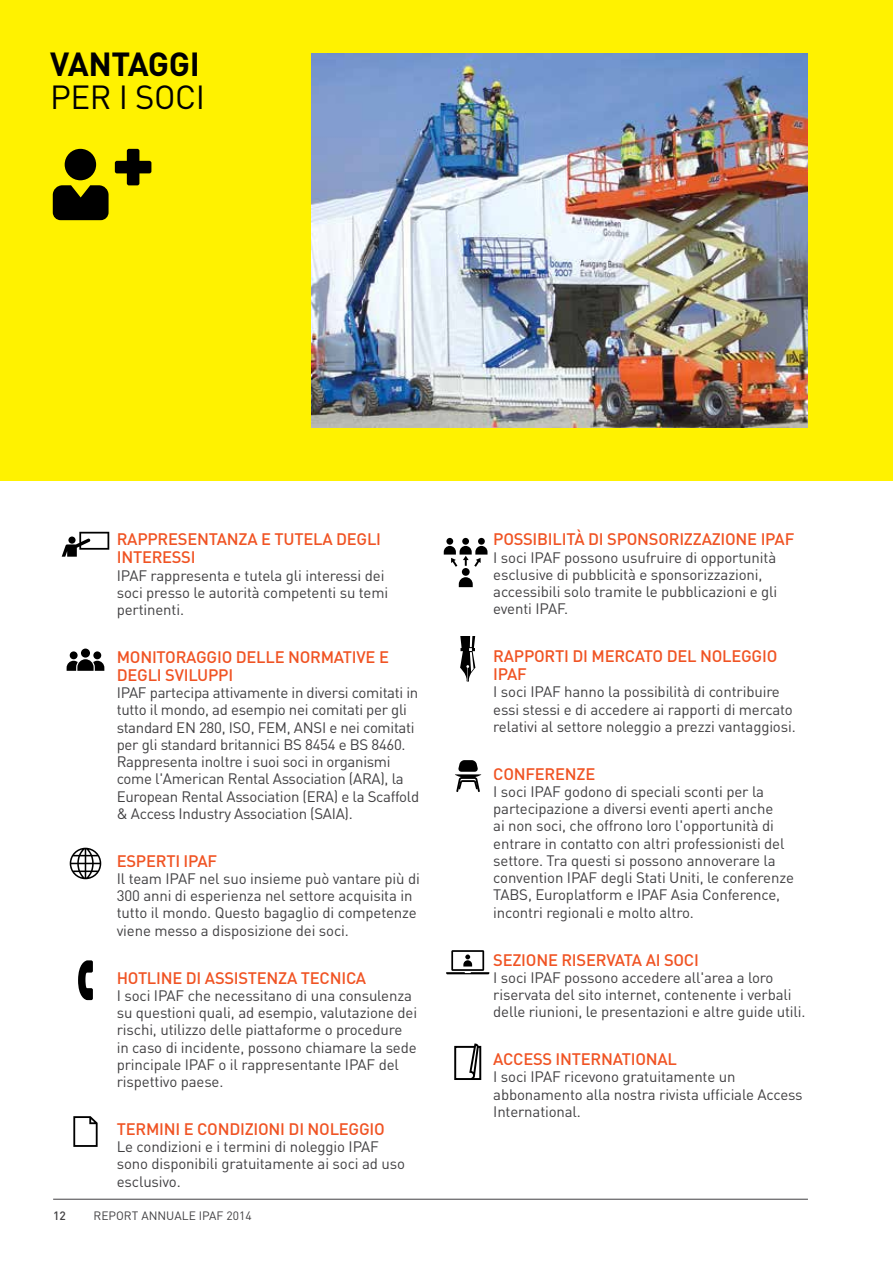
<style>
.page{position:relative;width:893px;height:1263px;background:#fff}
.page>*{position:absolute;margin:0;border:0;box-sizing:border-box;transform-origin:0 0}
.Heading{font:700 33px/33px "DIN";letter-spacing:-.015em;color:#000}
.body_copy{font:500 16.5px/18px "DIN";letter-spacing:-.015em;color:#f05323}
.body_copy-2{font:15px/17.2px "DIN";letter-spacing:-.01em;color:#414042}
.t1{font:12px "DIN";color:#414042}
.t2{font:500 12px "DIN";color:#414042}
.s1{font-weight:400}
</style>
<div class="page">
<div style="left:0;top:0;width:893px;height:480px;background:#fff200"></div>
<img style="left:312px;top:53px;width:496px;height:374px">
<div style="left:127px;top:149px;width:12px;height:36px;background:#000;border-radius:2px"></div>
<div style="left:115px;top:161px;width:36px;height:12px;background:#000;border-radius:2px"></div>
<svg style="left:53px;top:185px;width:56px;height:35px"></svg>
<div style="left:65px;top:149px;width:31px;height:31px;background:#000;border-radius:50%"></div>
<hr style="left:53px;top:1199px;width:755px;height:1px;background:#414042">
<div style="left:478px;top:538px;width:7px;height:7px;background:#000;border-radius:50%"></div>
<div style="left:462px;top:538px;width:7px;height:7px;background:#000;border-radius:50%"></div>
<div style="left:446px;top:538px;width:7px;height:7px;background:#000;border-radius:50%"></div>
<div style="left:462px;top:568px;width:8px;height:8px;background:#000;border-radius:50%"></div>
<svg style="left:459px;top:577px;width:14px;height:10px"></svg>
<svg style="left:444px;top:546px;width:43px;height:23px"></svg>
<svg style="left:460px;top:636px;width:15px;height:46px"></svg>
<svg style="left:455px;top:760px;width:26px;height:32px"></svg>
<svg style="left:446px;top:950px;width:43px;height:24px"></svg>
<div style="left:454px;top:1046px;width:27px;height:34px;border:2px solid #000"></div>
<svg style="left:468px;top:1043px;width:12px;height:37px"></svg>
<svg style="left:62px;top:532px;width:47px;height:25px"></svg>
<div style="left:93px;top:651px;width:8px;height:8px;background:#000;border-radius:50%"></div>
<div style="left:70px;top:651px;width:8px;height:8px;background:#000;border-radius:50%"></div>
<div style="left:80px;top:647px;width:11px;height:12px;border:2px solid #fff;border-radius:50%"></div>
<div style="left:81px;top:648px;width:9px;height:10px;background:#000;border-radius:50%"></div>
<svg style="left:67px;top:657px;width:37px;height:14px"></svg>
<svg style="left:70px;top:848px;width:31px;height:31px"></svg>
<svg style="left:78px;top:960px;width:15px;height:40px"></svg>
<svg style="left:73px;top:1116px;width:25px;height:31px"></svg>
<p class="Heading" style="left:50px;top:46px;width:156px">VANTAGGI<br><span class="s1">PER I SOCI</span></p>
<p class="body_copy" style="left:117px;top:530px;width:266px">RAPPRESENTANZA E TUTELA DEGLI<br>INTERESSI</p>
<p class="body_copy-2" style="left:117px;top:566px;width:273px">IPAF rappresenta e tutela gli interessi dei soci presso le autorità competenti su temi pertinenti.</p>
<p class="body_copy" style="left:117px;top:647px;width:274px">MONITORAGGIO DELLE NORMATIVE E<br>DEGLI SVILUPPI</p>
<p class="body_copy-2" style="left:117px;top:684px;width:304px">IPAF partecipa attivamente in diversi comitati in tutto il mondo, ad esempio nei comitati per gli standard EN 280, ISO, FEM, ANSI e nei comitati per gli standard britannici BS 8454 e BS 8460.<br>Rappresenta inoltre i suoi soci in organismi come l'American Rental Association (ARA), la European Rental Association (ERA) e la Scaffold &amp; Access Industry Association (SAIA).</p>
<p class="body_copy" style="left:117px;top:851px;width:102px">ESPERTI IPAF</p>
<p class="body_copy-2" style="left:117px;top:870px;width:305px">Il team IPAF nel suo insieme può vantare più di 300 anni di esperienza nel settore acquisita in tutto il mondo. Questo bagaglio di competenze viene messo a disposizione dei soci.</p>
<p class="body_copy" style="left:117px;top:968px;width:251px">HOTLINE DI ASSISTENZA TECNICA</p>
<p class="body_copy-2" style="left:117px;top:986px;width:302px">I soci IPAF che necessitano di una consulenza su questioni quali, ad esempio, valutazione dei rischi, utilizzo delle piattaforme o procedure in caso di incidente, possono chiamare la sede principale IPAF o il rappresentante IPAF del rispettivo paese.</p>
<p class="body_copy" style="left:117px;top:1119px;width:270px">TERMINI E CONDIZIONI DI NOLEGGIO</p>
<p class="body_copy-2" style="left:117px;top:1138px;width:290px">Le condizioni e i termini di noleggio IPAF sono disponibili gratuitamente ai soci ad uso esclusivo.</p>
<p class="t2" style="left:53px;top:1208px;width:14px">12</p>
<p class="t1" style="left:94px;top:1208px;width:160px">REPORT ANNUALE IPAF 2014</p>
<p class="body_copy" style="left:493px;top:530px;width:303px">POSSIBILITÀ DI SPONSORIZZAZIONE IPAF</p>
<p class="body_copy-2" style="left:493px;top:548px;width:286px">I soci IPAF possono usufruire di opportunità esclusive di pubblicità e sponsorizzazioni, accessibili solo tramite le pubblicazioni e gli eventi IPAF.</p>
<p class="body_copy" style="left:493px;top:647px;width:286px">RAPPORTI DI MERCATO DEL NOLEGGIO<br>IPAF</p>
<p class="body_copy-2" style="left:493px;top:683px;width:304px">I soci IPAF hanno la possibilità di contribuire essi stessi e di accedere ai rapporti di mercato relativi al settore noleggio a prezzi vantaggiosi.</p>
<p class="body_copy" style="left:493px;top:764px;width:104px">CONFERENZE</p>
<p class="body_copy-2" style="left:493px;top:783px;width:302px">I soci IPAF godono di speciali sconti per la partecipazione a diversi eventi aperti anche<br>ai non soci, che offrono loro l'opportunità di entrare in contatto con altri professionisti del settore. Tra questi si possono annoverare la convention IPAF degli Stati Uniti, le conferenze TABS, Europlatform e IPAF Asia Conference, incontri regionali e molto altro.</p>
<p class="body_copy" style="left:493px;top:950px;width:207px">SEZIONE RISERVATA AI SOCI</p>
<p class="body_copy-2" style="left:493px;top:968px;width:314px">I soci IPAF possono accedere all'area a loro riservata del sito internet, contenente i verbali delle riunioni, le presentazioni e altre guide utili.</p>
<p class="body_copy" style="left:493px;top:1049px;width:185px">ACCESS INTERNATIONAL</p>
<p class="body_copy-2" style="left:493px;top:1068px;width:311px">I soci IPAF ricevono gratuitamente un abbonamento alla nostra rivista ufficiale Access<br>International.</p>
</div>
